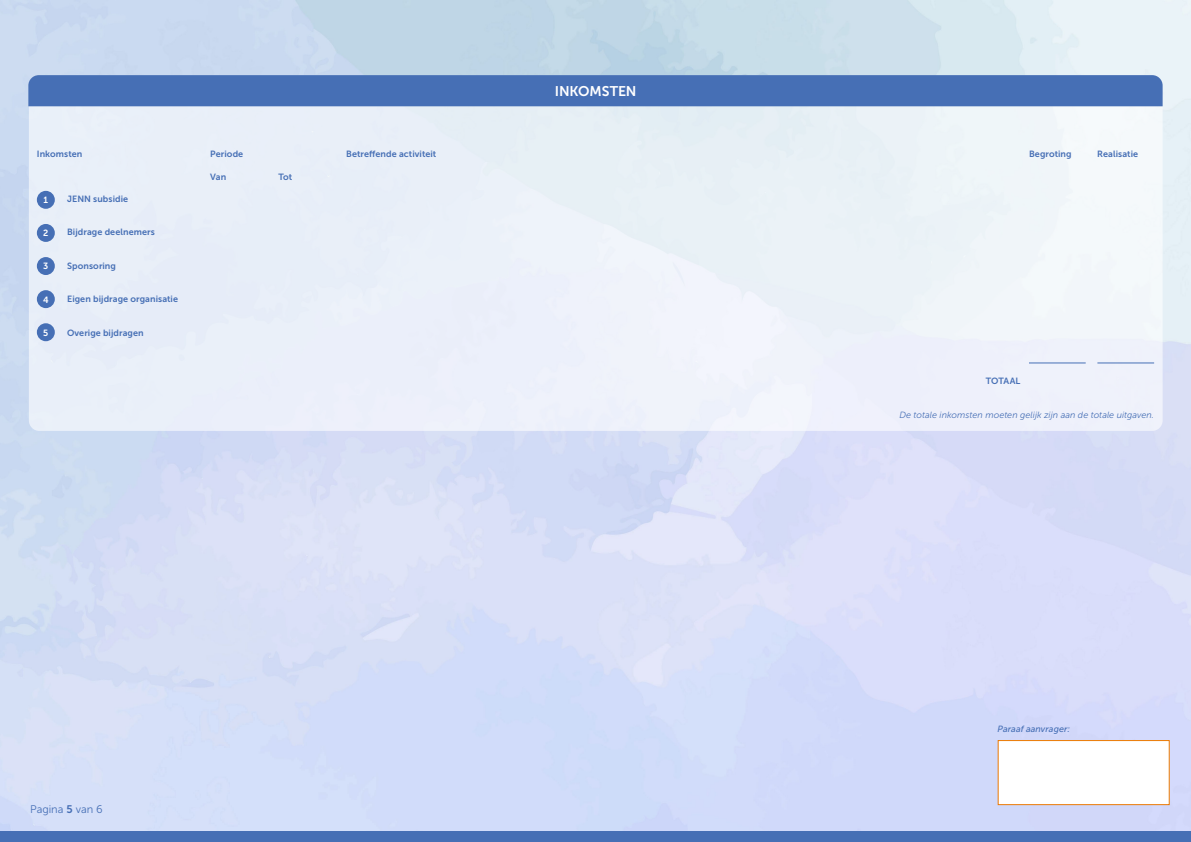
<style>
.page{position:relative;width:1191px;height:842px;background:#fff}
.page>*{position:absolute;margin:0;border:0;box-sizing:border-box;transform-origin:0 0}
.t1{font:14px "Museo Sans 700";letter-spacing:-.01em;color:#fff}
.t2{font:11px "Museo Sans 300";color:#466fb5}
.t3{font:9px "Museo Sans 700";letter-spacing:.01em;color:#466fb5}
.t4{font:italic 9px "Museo Sans 300";letter-spacing:.005em;color:#466fb5}
.t5{font:italic 9px "Museo Sans 500";letter-spacing:.005em;color:#466fb5}
.t6{font:9px "Museo Sans 700";color:#fff}
.s1{font-family:"Museo Sans 700"}
</style>
<div class="page">
<img style="left:0;top:0;width:1191px;height:832px">
<div style="left:29px;top:75px;width:1133px;height:356px;background:#ebf0f9;border-radius:10px"></div>
<div style="left:28px;top:75px;width:1134px;height:31px;background:#466fb5"></div>
<div style="left:37px;top:191px;width:18px;height:18px;background:#466fb5;border-radius:50%"></div>
<div style="left:37px;top:224px;width:18px;height:18px;background:#466fb5;border-radius:50%"></div>
<div style="left:37px;top:257px;width:18px;height:18px;background:#466fb5;border-radius:50%"></div>
<div style="left:37px;top:290px;width:18px;height:18px;background:#466fb5;border-radius:50%"></div>
<div style="left:37px;top:323px;width:18px;height:18px;background:#466fb5;border-radius:50%"></div>
<hr style="left:1029px;top:362px;width:56px;height:1px;background:#466fb5">
<hr style="left:1097px;top:362px;width:57px;height:1px;background:#466fb5">
<div style="left:0;top:832px;width:1191px;height:10px;background:#466fb5"></div>
<div style="left:997px;top:740px;width:172px;height:65px;background:#fff;border:1px solid #ec7a02"></div>
<p class="t3" style="left:37px;top:149px;width:47px">Inkomsten</p>
<p class="t6" style="left:44px;top:195px;width:6px">1</p>
<p class="t6" style="left:43px;top:228px;width:7px">2</p>
<p class="t6" style="left:43px;top:261px;width:7px">3</p>
<p class="t6" style="left:43px;top:294px;width:7px">4</p>
<p class="t6" style="left:43px;top:327px;width:7px">5</p>
<p class="t3" style="left:67px;top:194px;width:63px">JENN subsidie</p>
<p class="t3" style="left:67px;top:227px;width:89px">Bijdrage deelnemers</p>
<p class="t3" style="left:67px;top:261px;width:50px">Sponsoring</p>
<p class="t3" style="left:67px;top:294px;width:112px">Eigen bijdrage organisatie</p>
<p class="t3" style="left:67px;top:328px;width:78px">Overige bijdragen</p>
<p class="t3" style="left:210px;top:149px;width:34px">Periode</p>
<p class="t3" style="left:346px;top:149px;width:91px">Betreffende activiteit</p>
<p class="t3" style="left:210px;top:172px;width:17px">Van</p>
<p class="t3" style="left:278px;top:172px;width:15px">Tot</p>
<h1 class="t1" style="left:555px;top:84px;width:83px">INKOMSTEN</h1>
<p class="t2" style="left:30px;top:803px;width:74px">Pagina <span class="s1">5</span> van 6</p>
<p class="t3" style="left:1029px;top:149px;width:44px">Begroting</p>
<p class="t3" style="left:1097px;top:149px;width:42px">Realisatie</p>
<p class="t3" style="left:985px;top:376px;width:36px">TOTAAL</p>
<p class="t4" style="left:899px;top:409px;width:256px">De totale inkomsten moeten gelijk zijn aan de totale uitgaven.</p>
<p class="t5" style="left:997px;top:724px;width:74px">Paraaf aanvrager:</p>
</div>
